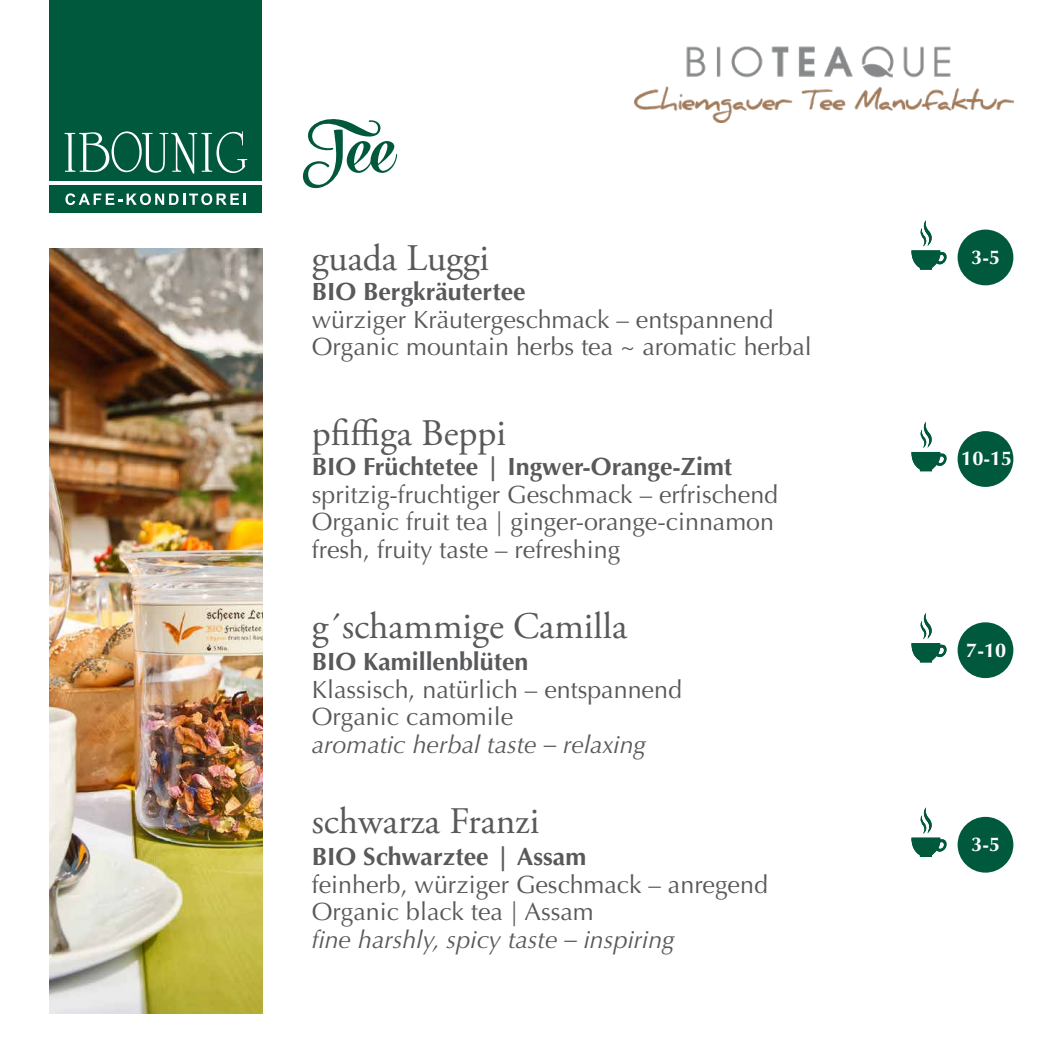
<style>
.page{position:relative;width:1063px;height:1063px;background:#fff}
.page>*{position:absolute;margin:0;border:0;box-sizing:border-box;transform-origin:0 0}
.t1{font:700 87.5px "Mercury Script";color:#00583d}
.t2{font:37.5px "Adobe Garamond Pro";color:#58595b}
.t3{font:25px/27.5px "Optima";color:#58595b}
.t4{font:700 25px "Optima";color:#58595b}
.t5{font:italic 25px "Optima";color:#58595b}
.t6{font:700 20px "Optima";color:#fff}
</style>
<div class="page">
<svg style="left:911px;top:220px;width:36px;height:50px"></svg>
<div style="left:958px;top:230px;width:55px;height:55px;background:#00583d;border-radius:50%"></div>
<svg style="left:911px;top:421px;width:36px;height:50px"></svg>
<div style="left:958px;top:431px;width:55px;height:56px;background:#00583d;border-radius:50%"></div>
<svg style="left:911px;top:613px;width:36px;height:49px"></svg>
<div style="left:958px;top:622px;width:55px;height:56px;background:#00583d;border-radius:50%"></div>
<svg style="left:911px;top:807px;width:36px;height:50px"></svg>
<div style="left:958px;top:817px;width:55px;height:56px;background:#00583d;border-radius:50%"></div>
<img style="left:635px;top:47px;width:378px;height:76px">
<div style="left:50px;top:0;width:212px;height:181px;background:#00583d"></div>
<div style="left:50px;top:184px;width:212px;height:29px;background:#00583d"></div>
<svg style="left:65px;top:131px;width:182px;height:43px"></svg>
<svg style="left:65px;top:193px;width:181px;height:12px"></svg>
<img style="left:50px;top:248px;width:212px;height:765px">
<h1 class="t1" style="left:312px;top:91px;width:84px">Te e</h1>
<h2 class="t2" style="left:312px;top:236px;width:179px">guada Luggi</h2>
<p class="t4" style="left:312px;top:277px;width:215px">BIO Bergkräutertee</p>
<p class="t3" style="left:312px;top:306px;width:501px">würziger Kräutergeschmack – entspannend<br>Organic mountain herbs tea ~ aromatic herbal</p>
<h2 class="t2" style="left:312px;top:411px;width:196px">pfiffiga Beppi</h2>
<p class="t4" style="left:312px;top:452px;width:422px">BIO Früchtetee | Ingwer-Orange-Zimt</p>
<p class="t3" style="left:312px;top:481px;width:468px">spritzig-fruchtiger Geschmack – erfrischend<br>Organic fruit tea | ginger-orange-cinnamon fresh, fruity taste – refreshing</p>
<h2 class="t2" style="left:312px;top:603px;width:317px">g´schammige Camilla</h2>
<p class="t4" style="left:312px;top:647px;width:218px">BIO Kamillenblüten</p>
<p class="t3" style="left:312px;top:676px;width:372px">Klassisch, natürlich – entspannend<br>Organic camomile</p>
<p class="t5" style="left:312px;top:730px;width:336px">aromatic herbal taste – relaxing</p>
<h2 class="t2" style="left:312px;top:798px;width:229px">schwarza Franzi</h2>
<p class="t4" style="left:312px;top:842px;width:276px">BIO Schwarztee | Assam</p>
<p class="t3" style="left:312px;top:871px;width:458px">feinherb, würziger Geschmack – anregend<br>Organic black tea | Assam</p>
<p class="t5" style="left:312px;top:925px;width:364px">fine harshly, spicy taste – inspiring</p>
<p class="t6" style="left:971px;top:245px;width:30px">3-5</p>
<p class="t6" style="left:961px;top:447px;width:53px">10-15</p>
<p class="t6" style="left:966px;top:638px;width:42px">7-10</p>
<p class="t6" style="left:971px;top:833px;width:30px">3-5</p>
</div>
